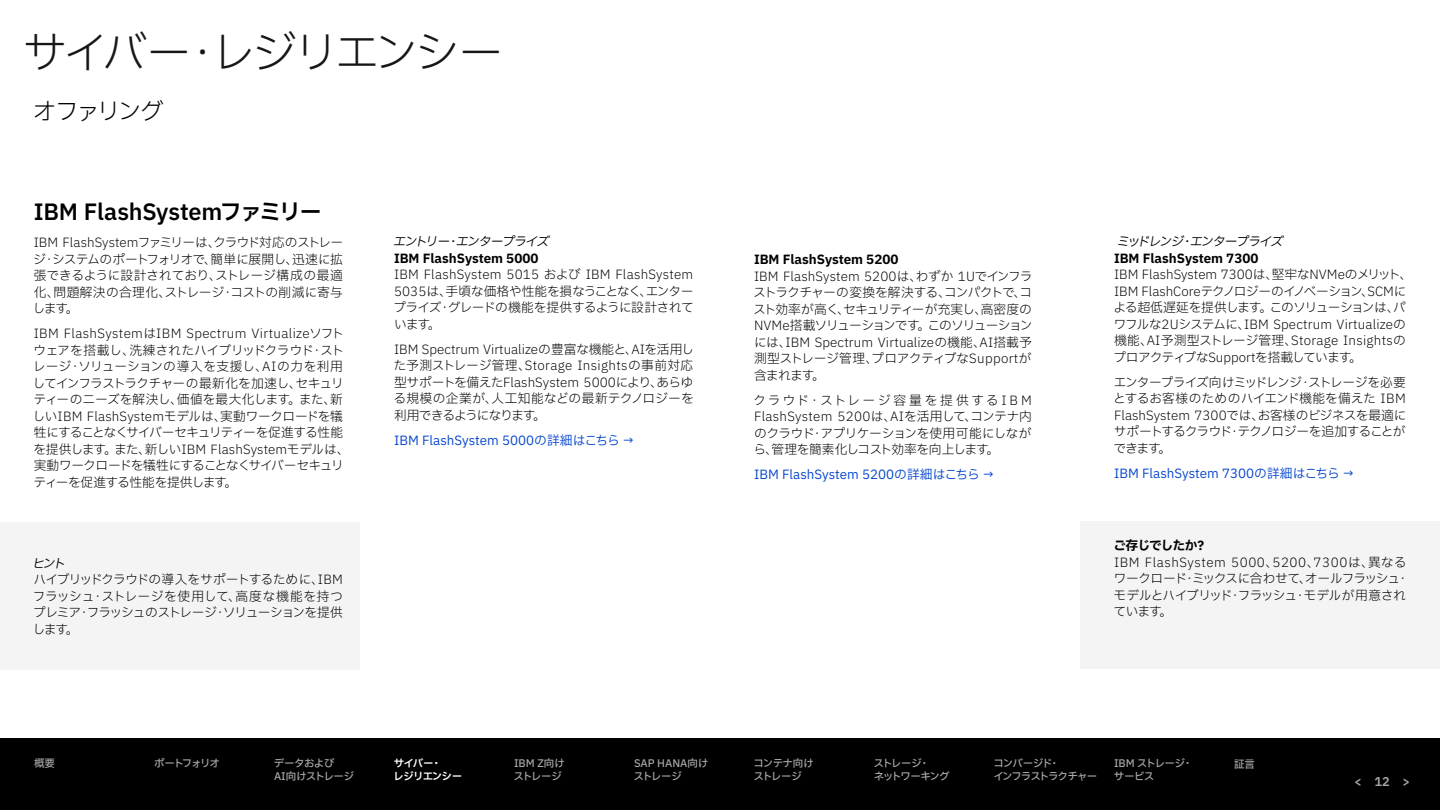
<style>
.page{position:relative;width:1440px;height:810px;background:#fff}
.page>*{position:absolute;margin:0;border:0;box-sizing:border-box;transform-origin:0 0}
.t1{font:300 45px "IBM Plex Sans JP";letter-spacing:-.09em;color:#161616}
.t2{font:300 24px "IBM Plex Sans JP";letter-spacing:-.12em;color:#000}
.t3{font:22.5px "IBM Plex Sans JP Sm Bld";letter-spacing:-.015em;color:#000}
.Body{font:300 12.75px/16.5px "IBM Plex Sans JP";letter-spacing:-.015em;color:#000;text-align:justify}
.Arrows{font:12.75px "IBM Plex Sans JP";color:#0043ce}
.t4{font:700 12.75px "IBM Plex Sans JP";color:#000}
.t5{font:italic 12.75px "IBM Plex Sans JP";color:#000}
.t6{font:700 12.75px "IBM Plex Sans JP";letter-spacing:-.07em;color:#000}
.t7{font:12.75px "IBM Plex Sans Sm Bld";color:#a8a8a8}
.t8{font:10.5px/12.6px "IBM Plex Sans JP Medm";letter-spacing:-.06em;color:#a8a8a8}
.t9{font:10.5px/12.6px "IBM Plex Sans JP Medm";letter-spacing:-.1em;color:#a8a8a8}
.t10{font:10.5px/12.6px "IBM Plex Sans JP Medm";color:#a8a8a8}
.t11{font:10.5px/12.6px "IBM Plex Sans JP Medm";letter-spacing:-.09em;color:#a8a8a8}
.t12{font:10.5px/12.6px "IBM Plex Sans JP Sm Bld";letter-spacing:-.075em;color:#fff}
.t13{font:10.5px/12.6px "IBM Plex Sans JP Medm";letter-spacing:-.015em;color:#a8a8a8}
.t14{font:10.5px "IBM Plex Sans JP Medm";letter-spacing:-.13em;color:#a8a8a8}
</style>
<div class="page">
<div style="left:0;top:522px;width:360px;height:147px;background:#f4f4f4"></div>
<div style="left:1080px;top:522px;width:360px;height:147px;background:#f4f4f4"></div>
<div style="left:0;top:738px;width:1440px;height:72px;background:#000"></div>
<h1 class="t1" style="left:22px;top:21px;width:482px">サイバー・レジリエンシー</h1>
<h2 class="t2" style="left:33px;top:94px;width:133px">オファリング</h2>
<h3 class="t3" style="left:34px;top:195px;width:290px">IBM FlashSystemファミリー</h3>
<p class="Body" style="left:33px;top:234px;width:312px">IBM FlashSystemファミリーは、クラウド対応のストレージ・システムのポートフォリオで、簡単に展開し、迅速に拡張できるように設計されており、ストレージ構成の最適化、問題解決の合理化、ストレージ・コストの削減に寄与します。</p>
<p class="Body" style="left:33px;top:325px;width:318px;text-align:left">IBM FlashSystemはIBM Spectrum Virtualizeソフトウェアを搭載し、洗練されたハイブリッドクラウド・ストレージ・ソリューションの導入を支援し、AIの力を利用してインフラストラクチャーの最新化を加速し、セキュリティーのニーズを解決し、価値を最大化します。また、新しいIBM FlashSystemモデルは、実動ワークロードを犠牲にすることなくサイバーセキュリティーを促進する性能を提供します。また、新しいIBM FlashSystemモデルは、実動ワークロードを犠牲にすることなくサイバーセキュリティーを促進する性能を提供します。</p>
<h5 class="t5" style="left:32px;top:554px;width:38px">ヒント</h5>
<p class="Body" style="left:33px;top:571px;width:312px">ハイブリッドクラウドの導入をサポートするために、IBMフラッシュ・ストレージを使用して、高度な機能を持つプレミア・フラッシュのストレージ・ソリューションを提供します。</p>
<h5 class="t5" style="left:393px;top:232px;width:160px">エントリー・エンタープライズ</h5>
<h4 class="t4" style="left:394px;top:248px;width:146px">IBM FlashSystem 5000</h4>
<p class="Body" style="left:393px;top:265px;width:302px">IBM FlashSystem 5015 および IBM FlashSystem 5035は、手頃な価格や性能を損なうことなく、エンタープライズ・グレードの機能を提供するように設計されています。</p>
<p class="Body" style="left:394px;top:340px;width:302px">IBM Spectrum Virtualizeの豊富な機能と、AIを活用した予測ストレージ管理、Storage Insightsの事前対応型サポートを備えたFlashSystem 5000により、あらゆる規模の企業が、人工知能などの最新テクノロジーを利用できるようになります。</p>
<p class="Arrows" style="left:394px;top:431px;width:242px">IBM FlashSystem 5000の詳細はこちら →</p>
<h4 class="t4" style="left:754px;top:250px;width:146px">IBM FlashSystem 5200</h4>
<p class="Body" style="left:753px;top:267px;width:281px">IBM FlashSystem 5200は、わずか 1Uでインフラストラクチャーの変換を解決する、コンパクトで、コスト効率が高く、セキュリティーが充実し、高密度のNVMe搭載ソリューションです。このソリューションには、IBM Spectrum Virtualizeの機能、AI搭載予測型ストレージ管理、プロアクティブなSupportが含まれます。</p>
<p class="Body" style="left:753px;top:391px;width:280px">クラウド・ストレージ容量を提供するIBM FlashSystem 5200は、AIを活用して、コンテナ内のクラウド・アプリケーションを使用可能にしながら、管理を簡素化しコスト効率を向上します。</p>
<p class="Arrows" style="left:754px;top:466px;width:242px">IBM FlashSystem 5200の詳細はこちら →</p>
<h5 class="t5" style="left:1116px;top:232px;width:171px">ミッドレンジ・エンタープライズ</h5>
<h4 class="t4" style="left:1114px;top:248px;width:146px">IBM FlashSystem 7300</h4>
<p class="Body" style="left:1113px;top:266px;width:301px;text-align:left">IBM FlashSystem 7300は、堅牢なNVMeのメリット、IBM FlashCoreテクノロジーのイノベーション、SCMによる超低遅延を提供します。このソリューションは、パワフルな2Uシステムに、IBM Spectrum Virtualizeの機能、AI予測型ストレージ管理、Storage InsightsのプロアクティブなSupportを搭載しています。</p>
<p class="Body" style="left:1113px;top:373px;width:295px">エンタープライズ向けミッドレンジ・ストレージを必要とするお客様のためのハイエンド機能を備えた IBM FlashSystem 7300では、お客様のビジネスを最適にサポートするクラウド・テクノロジーを追加することができます。</p>
<p class="Arrows" style="left:1114px;top:464px;width:242px">IBM FlashSystem 7300の詳細はこちら →</p>
<h4 class="t6" style="left:1113px;top:536px;width:92px">ご存じでしたか?</h4>
<p class="Body" style="left:1113px;top:553px;width:297px;text-align:left">IBM FlashSystem 5000、5200、7300は、異なるワークロード・ミックスに合わせて、オールフラッシュ・モデルとハイブリッド・フラッシュ・モデルが用意されています。</p>
<p class="t8" style="left:34px;top:756px;width:22px">概要</p>
<p class="t14" style="left:154px;top:756px;width:68px">ポートフォリオ</p>
<p class="t8" style="left:274px;top:756px;width:82px">データおよび<br>AI向けストレージ</p>
<p class="t12" style="left:394px;top:756px;width:70px">サイバー・<br>レジリエンシー</p>
<p class="t13" style="left:513px;top:756px;width:53px">IBM Z向けストレージ</p>
<p class="t10" style="left:634px;top:756px;width:76px">SAP HANA向けストレージ</p>
<p class="t8" style="left:753px;top:756px;width:62px">コンテナ向けストレージ</p>
<p class="t11" style="left:873px;top:756px;width:78px">ストレージ・<br>ネットワーキング</p>
<p class="t9" style="left:993px;top:756px;width:105px">コンバージド・<br>インフラストラクチャー</p>
<p class="t8" style="left:1114px;top:756px;width:81px">IBM ストレージ・サービス</p>
<p class="t8" style="left:1234px;top:757px;width:22px">証言</p>
<p class="t7" style="left:1354px;top:771px;width:58px">&lt;12&gt;</p>
</div>
